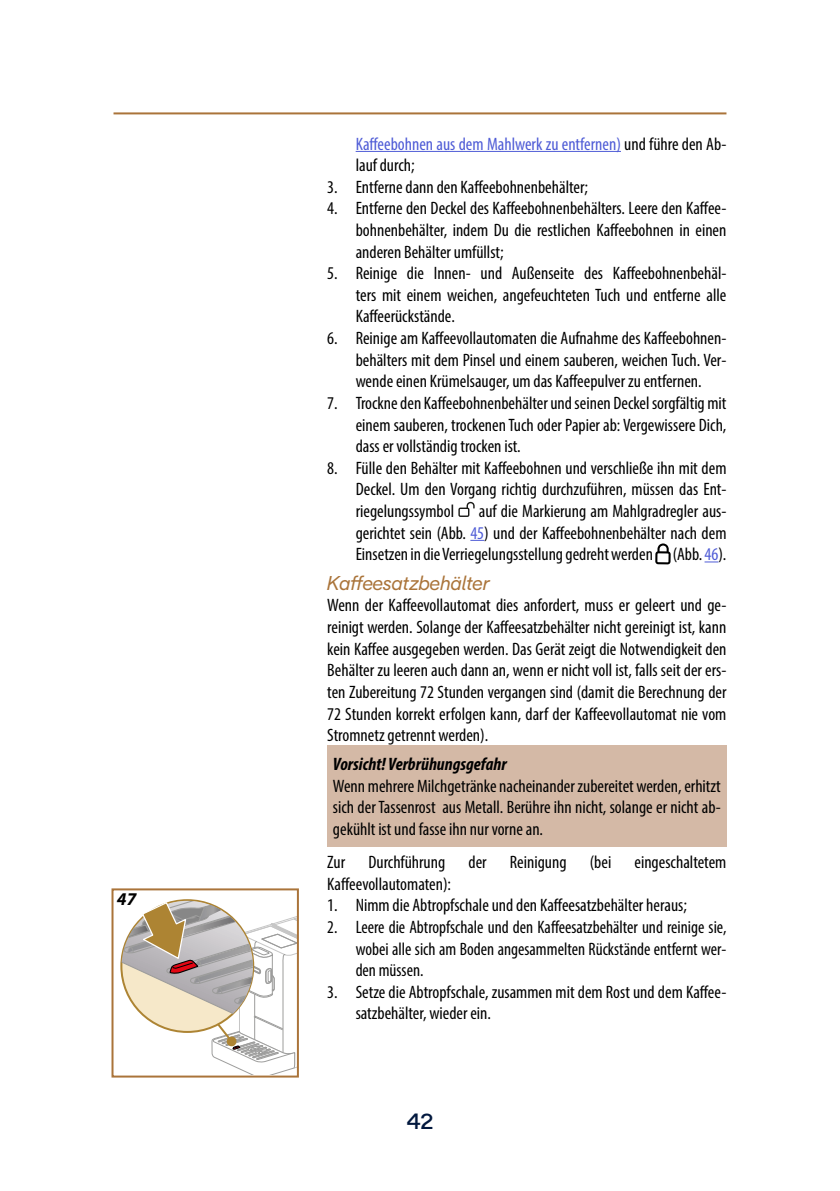
<style>
.page{position:relative;width:840px;height:1191px;background:#fff}
.page>*{position:absolute;margin:0;border:0;box-sizing:border-box;transform-origin:0 0}
.t1{font:500 22px "De Longhi Sans";color:#02183e}
.sottoparagrafo{font:italic 20px "De Longhi Sans";color:#aa743a}
.testo{font:condensed 18px/21.6px "Myriad Pro";color:#000;text-align:justify}
.t2{font:condensed 18px/21.6px "Myriad Pro";color:#4f5cd6}
.pericoli{font:italic 700 condensed 18px "Myriad Pro";color:#000}
.numero_figura{font:italic 700 18px "Myriad Pro";color:#000}
.s1{color:#000}
.s2{color:#4f5cd6}
</style>
<div class="page">
<hr style="left:113px;top:112px;width:613px;height:2px;background:#aa743a">
<hr style="left:355px;top:151px;width:265px;height:1px;background:#4f5cd6">
<svg style="left:470px;top:540px;width:14px;height:1px"></svg>
<svg style="left:704px;top:561px;width:14px;height:1px"></svg>
<svg style="left:458px;top:502px;width:16px;height:15px"></svg>
<svg style="left:655px;top:543px;width:15px;height:21px"></svg>
<div style="left:327px;top:744px;width:399px;height:102px;background:#d4b9a6"></div>
<svg style="left:121px;top:900px;width:175px;height:174px"></svg>
<div style="left:111px;top:888px;width:188px;height:189px;border:2px solid #aa743a"></div>
<p class="numero_figura" style="left:117px;top:887px;width:21px">47</p>
<p class="t2" style="left:355px;top:133px;width:372px">Kaffeebohnen aus dem Mahlwerk zu entfernen) <span class="s1">und führe den Ab&shy;lauf durch;</span></p>
<p class="testo" style="left:327px;top:176px;width:262px">3. Entferne dann den Kaffeebohnenbehälter;</p>
<p class="testo" style="left:355px;top:197px;width:372px;text-indent:-28px">4. Entferne den Deckel des Kaffeebohnenbehälters. Leere den Kaffee&shy;bohnenbehälter, indem Du die restlichen Kaffeebohnen in einen anderen Behälter umfüllst;</p>
<p class="testo" style="left:355px;top:262px;width:372px;text-indent:-28px">5. Reinige die Innen- und Außenseite des Kaffeebohnenbehäl&shy;ters mit einem weichen, angefeuchteten Tuch und entferne alle Kaffeerückstände.</p>
<p class="testo" style="left:355px;top:327px;width:372px;text-indent:-28px">6. Reinige am Kaffeevollautomaten die Aufnahme des Kaffeebohnen&shy;behälters mit dem Pinsel und einem sauberen, weichen Tuch. Ver&shy;wende einen Krümelsauger, um das Kaffeepulver zu entfernen.</p>
<p class="testo" style="left:355px;top:392px;width:372px;text-indent:-28px">7. Trockne den Kaffeebohnenbehälter und seinen Deckel sorgfältig mit einem sauberen, trockenen Tuch oder Papier ab: Vergewissere Dich, dass er vollständig trocken ist.</p>
<p class="testo" style="left:355px;top:457px;width:372px;text-indent:-28px">8. Fülle den Behälter mit Kaffeebohnen und verschließe ihn mit dem Deckel. Um den Vorgang richtig durchzuführen, müssen das Ent&shy;riegelungssymbol</p>
<p class="testo" style="left:355px;top:500px;width:372px;text-indent:123px">auf die Markierung am Mahlgradregler aus&shy;gerichtet sein (Abb. <span class="s2">45</span>) und der Kaffeebohnenbehälter nach dem Einsetzen in die Verriegelungsstellung gedreht werden (Abb. <span class="s2">46</span>).</p>
<p class="sottoparagrafo" style="left:327px;top:571px;width:164px">Kaffeesatzbehälter</p>
<p class="testo" style="left:327px;top:594px;width:400px">Wenn der Kaffeevollautomat dies anfordert, muss er geleert und ge&shy;reinigt werden. Solange der Kaffeesatzbehälter nicht gereinigt ist, kann kein Kaffee ausgegeben werden. Das Gerät zeigt die Notwendigkeit den Behälter zu leeren auch dann an, wenn er nicht voll ist, falls seit der ers&shy;ten Zubereitung 72 Stunden vergangen sind (damit die Berechnung der 72 Stunden korrekt erfolgen kann, darf der Kaffeevollautomat nie vom Stromnetz getrennt werden).</p>
<p class="pericoli" style="left:333px;top:752px;width:175px">Vorsicht! Verbrühungsgefahr</p>
<p class="testo" style="left:333px;top:774px;width:389px">Wenn mehrere Milchgetränke nacheinander zubereitet werden, erhitzt sich der Tassenrost aus Metall. Berühre ihn nicht, solange er nicht ab&shy;gekühlt ist und fasse ihn nur vorne an.</p>
<p class="testo" style="left:327px;top:851px;width:19px">Zur</p>
<p class="testo" style="left:368px;top:851px;width:78px">Durchführung</p>
<p class="testo" style="left:468px;top:851px;width:20px">der</p>
<p class="testo" style="left:509px;top:851px;width:58px">Reinigung</p>
<p class="testo" style="left:589px;top:851px;width:23px">(bei</p>
<p class="testo" style="left:634px;top:851px;width:93px">eingeschaltetem</p>
<p class="testo" style="left:327px;top:872px;width:125px">Kaffeevollautomaten):</p>
<p class="testo" style="left:327px;top:894px;width:361px">1. Nimm die Abtropfschale und den Kaffeesatzbehälter heraus;</p>
<p class="testo" style="left:355px;top:916px;width:372px;text-indent:-28px">2. Leere die Abtropfschale und den Kaffeesatzbehälter und reinige sie, wobei alle sich am Boden angesammelten Rückstände entfernt wer&shy;den müssen.</p>
<p class="testo" style="left:355px;top:980px;width:372px;text-indent:-28px">3. Setze die Abtropfschale, zusammen mit dem Rost und dem Kaffee&shy;satzbehälter, wieder ein.</p>
<p class="t1" style="left:406px;top:1108px;width:28px">42</p>
</div>
